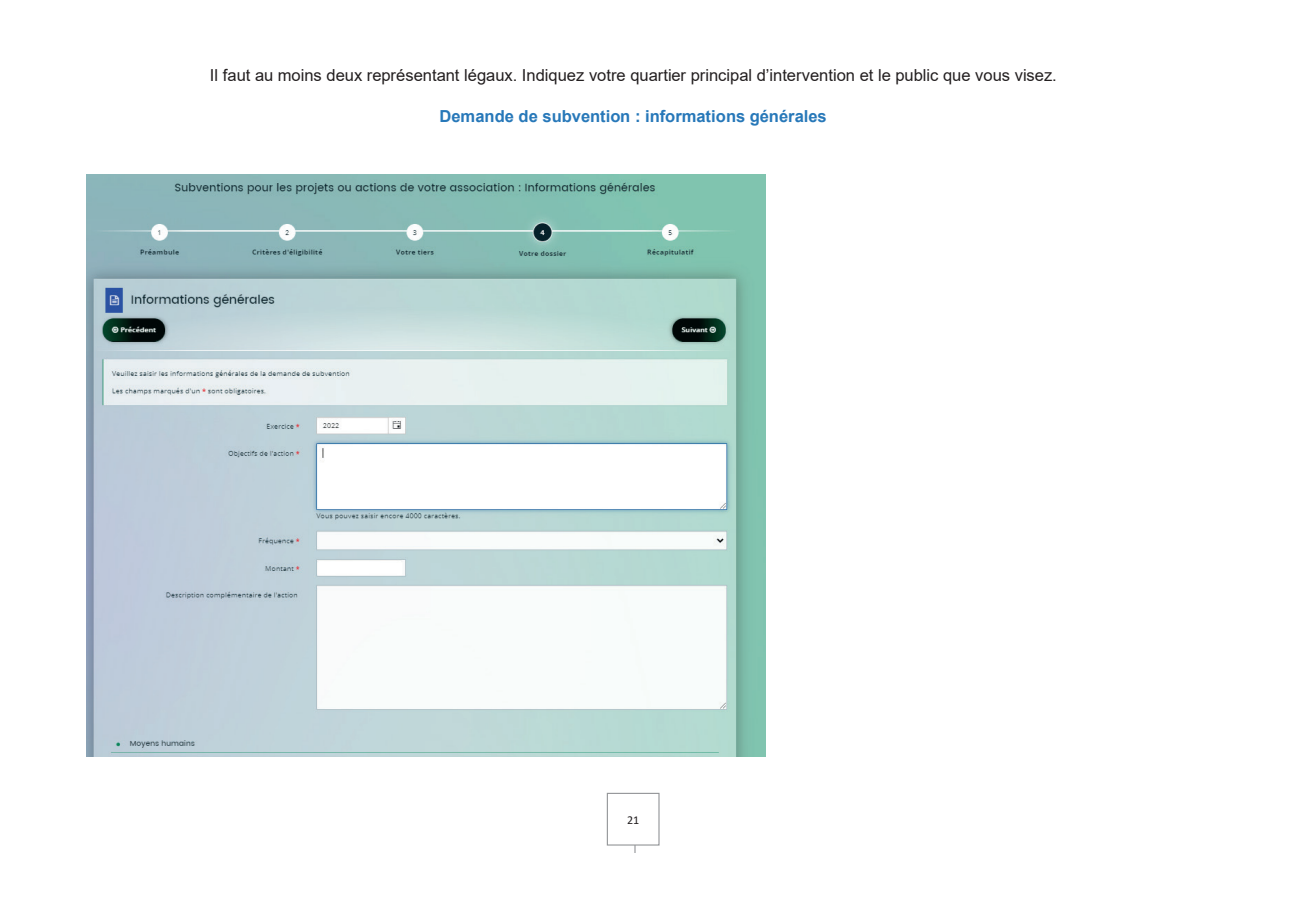
<style>
.page{position:relative;width:1289px;height:919px;background:#fff}
.page>*{position:absolute;margin:0;border:0;box-sizing:border-box;transform-origin:0 0}
.t1{font:16.5px "Arial";color:#231f20}
.t2{font:700 16.5px "Arial";color:#2778b9}
.t3{font:12px "Calibri";color:#231f20}
</style>
<div class="page">
<div style="left:606px;top:792px;width:53px;height:53px;border:1px solid #939598"></div>
<img style="left:657px;top:799px;width:1px;height:40px">
<img style="left:87px;top:174px;width:678px;height:582px">
<p class="t1" style="left:210px;top:63px;width:848px">Il faut au moins deux représentant légaux. Indiquez votre quartier principal d’intervention et le public que vous visez.</p>
<p class="t2" style="left:439px;top:105px;width:389px">Demande de subvention : informations générales</p>
<p class="t3" style="left:627px;top:811px;width:14px">21</p>
</div>
